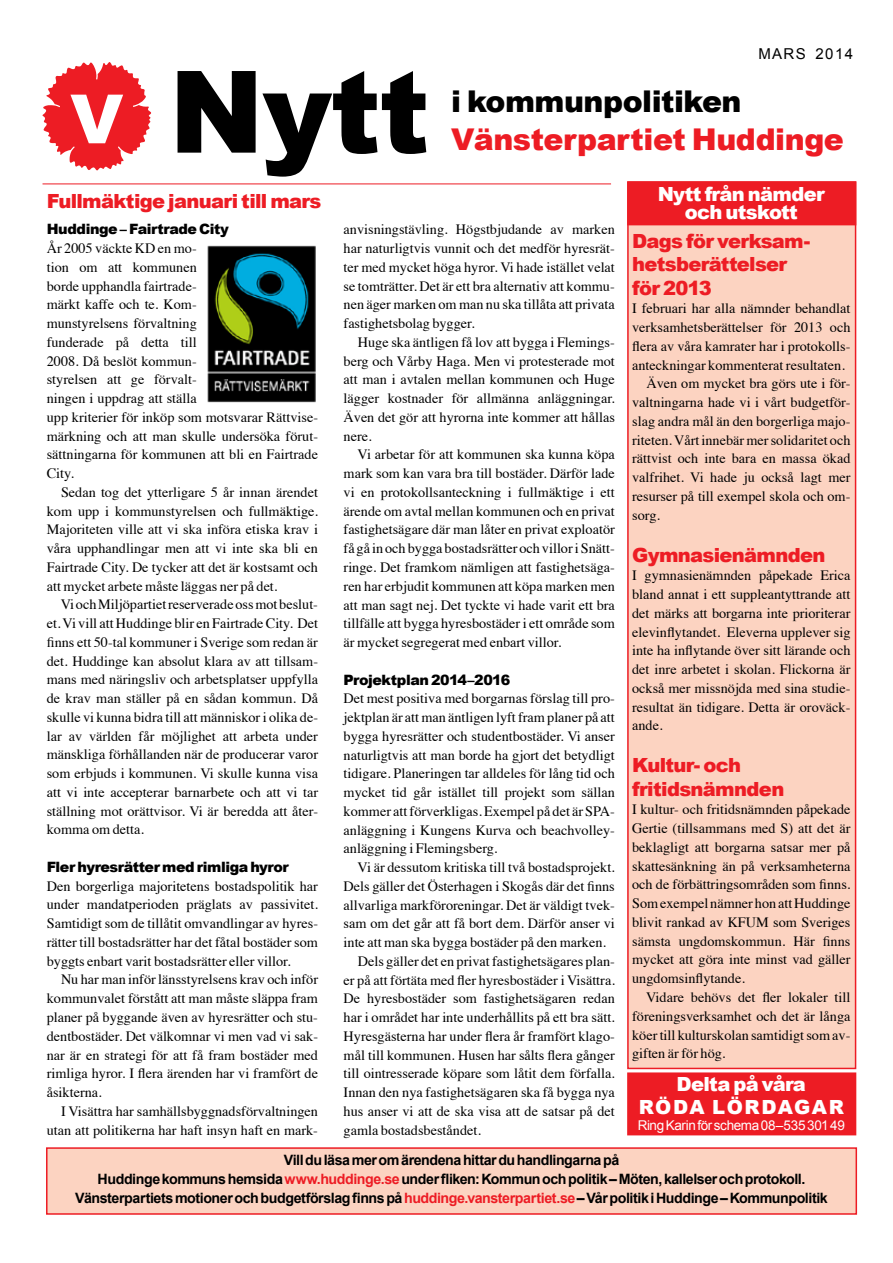
<style>
.page{position:relative;width:893px;height:1263px;background:#fff}
.page>*{position:absolute;margin:0;border:0;box-sizing:border-box;transform-origin:0 0}
.t1{font:900 114px "Arial";color:#000}
.t2{font:900 30px "Arial";letter-spacing:-.015em;color:#ed1c24}
.t3{font:900 30px "Arial";letter-spacing:-.015em;color:#000}
.t4{font:900 19.5px/23.2px "Arial";letter-spacing:-.035em;color:#ed1c24}
.t5{font:900 19.5px/17.2px "Arial";letter-spacing:-.035em;color:#fff;text-align:center}
.t6{font:900 19.5px/23.2px "Arial";letter-spacing:.075em;color:#fff;text-align:center}
.t7{font:15px "Arial";letter-spacing:.09em;color:#000}
.t8{font:14.25px/18.8px "Times";color:#000;text-align:justify}
.t9{font:700 14.25px/18.8px "Arial";letter-spacing:-.03em;color:#000;text-align:center}
.t10{font:900 14.25px "Arial";letter-spacing:-.03em;color:#000}
.t11{font:13.5px "Arial";letter-spacing:-.03em;color:#fff}
.s1{color:#ed1c24}
</style>
<div class="page">
<div style="left:46px;top:1147px;width:811px;height:68px;background:#fcd3c1;border:2px solid #ed1c24"></div>
<div style="left:627px;top:181px;width:229px;height:888px;background:#fcd3c1;border:2px solid #ed1c24"></div>
<div style="left:627px;top:181px;width:229px;height:44px;background:#ed1c24;border:2px solid #ed1c24"></div>
<svg style="left:43px;top:62px;width:108px;height:108px"></svg>
<hr style="left:43px;top:184px;width:568px;height:1px;background:#ed1c24">
<img style="left:207px;top:245px;width:109px;height:158px">
<div style="left:627px;top:1072px;width:229px;height:63px;background:#ed1c24;border:2px solid #ed1c24"></div>
<h1 class="t1" style="left:169px;top:49px;width:262px">Nytt</h1>
<h3 class="t4" style="left:47px;top:189px;width:276px">Fullmäktige januari till mars</h3>
<p class="t7" style="left:758px;top:44px;width:96px">mars 2014</p>
<h2 class="t3" style="left:451px;top:85px;width:292px">i kommunpolitiken</h2>
<h2 class="t2" style="left:451px;top:123px;width:394px">Vänsterpartiet Huddinge</h2>
<h3 class="t5" style="left:658px;top:186px;width:169px">Nytt från nämder och utskott</h3>
<p class="t10" style="left:47px;top:221px;width:184px">Huddinge – Fairtrade City</p>
<p class="t8" style="left:47px;top:238px;width:273px;text-align:left">År 2005 väckte KD en mo-<br>tion om att kommunen<br>borde upphandla fairtrade-<br>märkt kaffe och te. Kom-<br>munstyrelsens förvaltning<br>funderade på detta till<br>2008. Då beslöt kommun-<br>styrelsen att ge förvalt-<br>ningen i uppdrag att ställa<br>upp kriterier för inköp som motsvarar Rättvise&shy;märkning och att man skulle undersöka förut&shy;sättningarna för kommunen att bli en Fairtrade<br>City.</p>
<p class="t8" style="left:47px;top:481px;width:273px;text-indent:14px">Sedan tog det ytterligare 5 år innan ärendet kom upp i kommunstyrelsen och fullmäktige.<br>Majoriteten ville att vi ska införa etiska krav i våra upphandlingar men att vi inte ska bli en Fairtrade City. De tycker att det är kostsamt och att mycket arbete måste läggas ner på det.</p>
<p class="t8" style="left:47px;top:594px;width:273px;text-indent:14px">Vi och Miljöpartiet reserverade oss mot beslut&shy;et. Vi vill att Huddinge blir en Fairtrade City. Det finns ett 50-tal kommuner i Sverige som redan är det. Huddinge kan absolut klara av att tillsam&shy;mans med näringsliv och arbetsplatser uppfylla de krav man ställer på en sådan kommun. Då skulle vi kunna bidra till att människor i olika de&shy;lar av världen får möjlighet att arbeta under mänskliga förhållanden när de producerar varor som erbjuds i kommunen. Vi skulle kunna visa att vi inte accepterar barnarbete och att vi tar ställning mot orättvisor. Vi är beredda att åter&shy;komma om detta.</p>
<p class="t10" style="left:47px;top:859px;width:244px">Fler hyresrätter med rimliga hyror</p>
<p class="t8" style="left:47px;top:875px;width:273px">Den borgerliga majoritetens bostadspolitik har under mandatperioden präglats av passivitet.<br>Samtidigt som de tillåtit omvandlingar av hyres&shy;rätter till bostadsrätter har det fåtal bostäder som byggts enbart varit bostadsrätter eller villor.</p>
<p class="t8" style="left:47px;top:969px;width:273px;text-indent:14px">Nu har man inför länsstyrelsens krav och inför kommunvalet förstått att man måste släppa fram planer på byggande även av hyresrätter och stu&shy;dentbostäder. Det välkomnar vi men vad vi sak&shy;nar är en strategi för att få fram bostäder med rimliga hyror. I flera ärenden har vi framfört de åsikterna.</p>
<p class="t8" style="left:47px;top:1100px;width:273px;text-align:right">I Visättra har samhällsbyggnadsförvaltningen utan att politikerna har haft insyn haft en mark-</p>
<p class="t8" style="left:344px;top:219px;width:273px">anvisningstävling. Högstbjudande av marken har naturligtvis vunnit och det medför hyresrät&shy;ter med mycket höga hyror. Vi hade istället velat se tomträtter. Det är ett bra alternativ att kommu&shy;nen äger marken om man nu ska tillåta att privata fastighetsbolag bygger.</p>
<p class="t8" style="left:344px;top:332px;width:273px;text-indent:14px">Huge ska äntligen få lov att bygga i Flemings&shy;berg och Vårby Haga. Men vi protesterade mot att man i avtalen mellan kommunen och Huge lägger kostnader för allmänna anläggningar.<br>Även det gör att hyrorna inte kommer att hållas nere.</p>
<p class="t8" style="left:344px;top:444px;width:273px;text-indent:14px">Vi arbetar för att kommunen ska kunna köpa mark som kan vara bra till bostäder. Därför lade vi en protokollsanteckning i fullmäktige i ett ärende om avtal mellan kommunen och en privat fastighetsägare där man låter en privat exploatör få gå in och bygga bostadsrätter och villor i Snätt&shy;ringe. Det framkom nämligen att fastighetsäga&shy;ren har erbjudit kommunen att köpa marken men att man sagt nej. Det tyckte vi hade varit ett bra tillfälle att bygga hyresbostäder i ett område som är mycket segregerat med enbart villor.</p>
<p class="t10" style="left:344px;top:671px;width:168px">Projektplan 2014–2016</p>
<p class="t8" style="left:344px;top:688px;width:273px">Det mest positiva med borgarnas förslag till pro&shy;jektplan är att man äntligen lyft fram planer på att bygga hyresrätter och studentbostäder. Vi anser naturligtvis att man borde ha gjort det betydligt tidigare. Planeringen tar alldeles för lång tid och mycket tid går istället till projekt som sällan kommer att förverkligas. Exempel på det är SPA&shy;anläggning i Kungens Kurva och beachvolley&shy;anläggning i Flemingsberg.</p>
<p class="t8" style="left:358px;top:857px;width:259px">Vi är dessutom kritiska till två bostadsprojekt.</p>
<p class="t8" style="left:344px;top:875px;width:273px">Dels gäller det Österhagen i Skogås där det finns</p>
<p class="t8" style="left:344px;top:894px;width:273px">allvarliga markföroreningar. Det är väldigt tvek-</p>
<p class="t8" style="left:344px;top:913px;width:273px">sam om det går att få bort dem. Därför anser vi</p>
<p class="t8" style="left:344px;top:932px;width:264px">inte att man ska bygga bostäder på den marken.</p>
<p class="t8" style="left:358px;top:950px;width:259px">Dels gäller det en privat fastighetsägares plan-</p>
<p class="t8" style="left:344px;top:969px;width:273px">er på att förtäta med fler hyresbostäder i Visättra.</p>
<p class="t8" style="left:344px;top:988px;width:273px">De hyresbostäder som fastighetsägaren redan</p>
<p class="t8" style="left:344px;top:1007px;width:273px">har i området har inte underhållits på ett bra sätt.</p>
<p class="t8" style="left:344px;top:1025px;width:273px">Hyresgästerna har under flera år framfört klago-</p>
<p class="t8" style="left:344px;top:1044px;width:273px">mål till kommunen. Husen har sålts flera gånger</p>
<p class="t8" style="left:344px;top:1063px;width:273px">till ointresserade köpare som låtit dem förfalla.</p>
<p class="t8" style="left:344px;top:1082px;width:273px">Innan den nya fastighetsägaren ska få bygga nya</p>
<p class="t8" style="left:344px;top:1100px;width:273px">hus anser vi att de ska visa att de satsar på det</p>
<p class="t8" style="left:344px;top:1119px;width:139px">gamla bostadsbeståndet.</p>
<h3 class="t4" style="left:632px;top:230px;width:179px">Dags för verksam&shy;hetsberättelser för 2013</h3>
<p class="t8" style="left:632px;top:298px;width:220px">I februari har alla nämnder behandlat</p>
<p class="t8" style="left:632px;top:317px;width:220px">verksamhetsberättelser för 2013 och</p>
<p class="t8" style="left:632px;top:335px;width:220px">flera av våra kamrater har i protokolls-</p>
<p class="t8" style="left:632px;top:354px;width:214px">anteckningar kommenterat resultaten.</p>
<p class="t8" style="left:646px;top:373px;width:206px">Även om mycket bra görs ute i för-</p>
<p class="t8" style="left:632px;top:392px;width:220px">valtningarna hade vi i vårt budgetför-</p>
<p class="t8" style="left:632px;top:410px;width:220px">slag andra mål än den borgerliga majo-</p>
<p class="t8" style="left:632px;top:429px;width:220px">riteten. Vårt innebär mer solidaritet och</p>
<p class="t8" style="left:632px;top:448px;width:220px">rättvist och inte bara en massa ökad</p>
<p class="t8" style="left:632px;top:467px;width:220px">valfrihet. Vi hade ju också lagt mer</p>
<p class="t8" style="left:632px;top:485px;width:220px">resurser på till exempel skola och om-</p>
<p class="t8" style="left:632px;top:504px;width:29px">sorg.</p>
<h3 class="t4" style="left:632px;top:543px;width:195px">Gymnasienämnden</h3>
<p class="t8" style="left:632px;top:565px;width:220px">I gymnasienämnden påpekade Erica bland annat i ett suppleantyttrande att det märks att borgarna inte prioriterar elevinflytandet. Eleverna upplever sig inte ha inflytande över sitt lärande och det inre arbetet i skolan. Flickorna är också mer missnöjda med sina studie&shy;resultat än tidigare. Detta är oroväck&shy;ande.</p>
<h3 class="t4" style="left:632px;top:754px;width:154px">Kultur- och fritidsnämnden</h3>
<p class="t8" style="left:632px;top:799px;width:220px">I kultur- och fritidsnämnden påpekade Gertie (tillsammans med S) att det är beklagligt att borgarna satsar mer på skattesänkning än på verksamheterna och de förbättringsområden som finns.<br>Som exempel nämner hon att Huddinge blivit rankad av KFUM som Sveriges sämsta ungdomskommun. Här finns mycket att göra inte minst vad gäller ungdomsinflytande.</p>
<p class="t8" style="left:632px;top:986px;width:220px;text-indent:14px">Vidare behövs det fler lokaler till föreningsverksamhet och det är långa köer till kulturskolan samtidigt som av&shy;giften är för hög.</p>
<h3 class="t6" style="left:639px;top:1073px;width:207px">Delta på våra<br>röda lördagar</h3>
<p class="t11" style="left:638px;top:1116px;width:209px">Ring Karin för schema 08–535 301 49</p>
<p class="t9" style="left:75px;top:1151px;width:754px">Vill du läsa mer om ärendena hittar du handlingarna på<br>Huddinge kommuns hemsida <span class="s1">www.huddinge.se</span> under fliken: Kommun och politik – Möten, kallelser och protokoll.<br>Vänsterpartiets motioner och budgetförslag finns på<span class="s1">huddinge.vansterpartiet.se</span> – Vår politik i Huddinge – Kommunpolitik</p>
</div>
